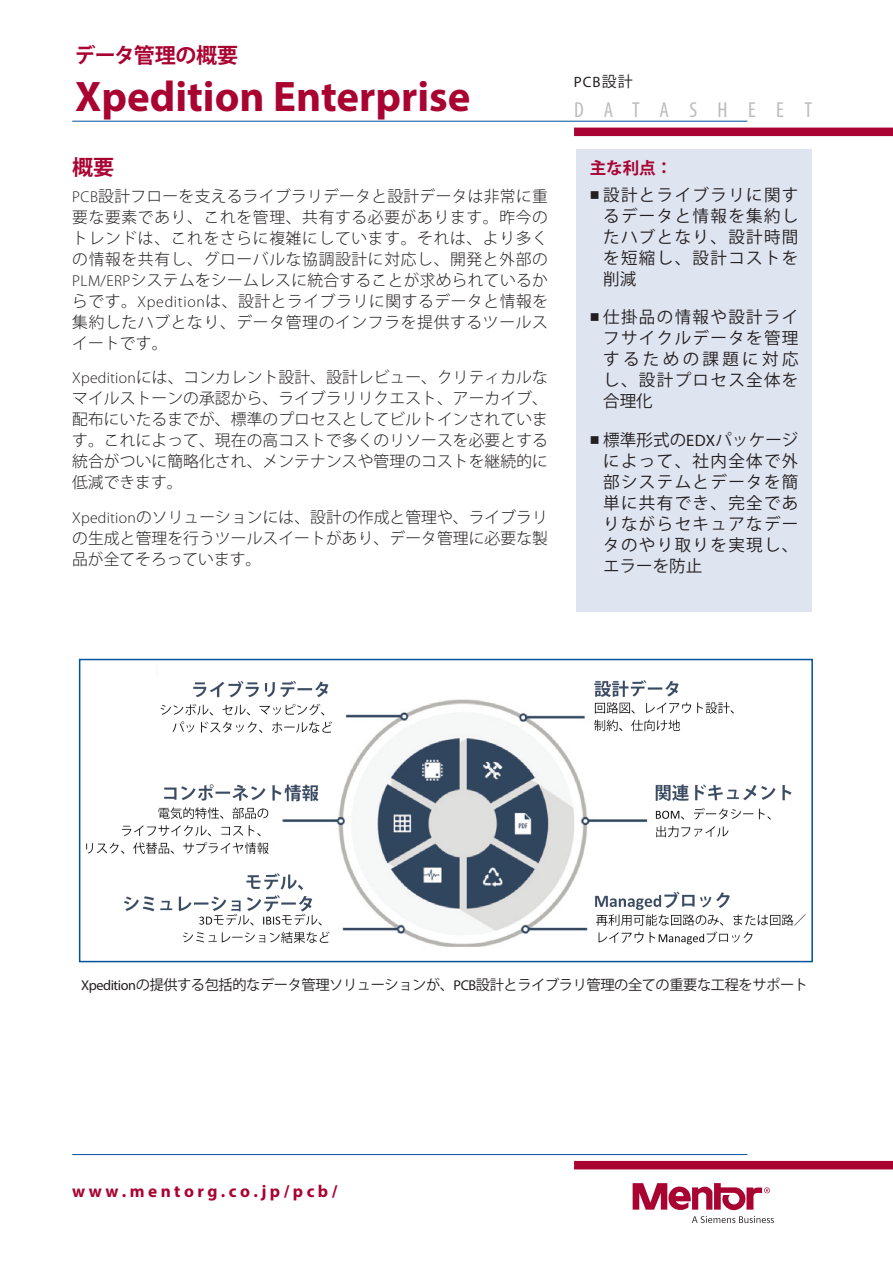
<style>
.page{position:relative;width:893px;height:1263px;background:#fff}
.page>*{position:absolute;margin:0;border:0;box-sizing:border-box;transform-origin:0 0}
.t1{font:700 42.9px "Myriad Pro";color:#a90332}
.t2{font:condensed 21.75px "Myriad Pro";letter-spacing:.94em;color:#bcbdc0}
.LEAD-in_Hed{font:700 21px "Koz Go Std";letter-spacing:-.01em;color:#a90332}
.URL{font:700 17.25px "Myriad Pro";letter-spacing:.2em;color:#a90332}
.t3{font:16.5px/21px "Koz Go Std";letter-spacing:.085em;color:#231f20;text-align:justify}
.SIDEBAR_Hed-01{font:700 16.5px "Koz Go Std";color:#a90332}
.BODY-01{font:300 15.75px/21px "Koz Go Std";letter-spacing:.005em;color:#231f20;text-align:justify}
.t4{font:15px "Myriad Pro";color:#231f20}
.CAPTION-01{font:14.25px "Koz Go Std";letter-spacing:-.03em;color:#231f20}
.s1{font-family:"Koz Go Std"}
.s2{font-family:"Myriad Pro"}
.s3{font-family:"Courier Std"}
</style>
<div class="page">
<div style="left:574px;top:128px;width:319px;height:8px;background:#a90332"></div>
<hr style="left:72px;top:121px;width:675px;height:1px;background:#01539e">
<div style="left:574px;top:1161px;width:319px;height:8px;background:#a90332"></div>
<hr style="left:72px;top:1154px;width:675px;height:1px;background:#01539e">
<svg style="left:633px;top:1183px;width:141px;height:40px"></svg>
<div style="left:576px;top:149px;width:236px;height:462px;background:#dfe4f1"></div>
<img style="left:86px;top:680px;width:720px;height:267px">
<div style="left:79px;top:659px;width:734px;height:303px;border:2px solid #01539e"></div>
<h3 class="LEAD-in_Hed" style="left:74px;top:42px;width:165px">データ管理の概要</h3>
<h1 class="t1" style="left:75px;top:68px;width:397px">Xpedition Enterprise</h1>
<p class="t4" style="left:574px;top:73px;width:61px">PCB<span class="s1">設計</span></p>
<h2 class="t2" style="left:574px;top:96px;width:240px">DATASHEET</h2>
<p class="LEAD-in_Hed" style="left:72px;top:154px;width:43px">概要</p>
<p class="BODY-01" style="left:72px;top:186px;width:477px"><span class="s2">PCB</span>設計フローを支えるライブラリデータと設計データは非常に重要な要素であり、これを管理、共有する必要があります。昨今のトレンドは、これをさらに複雑にしています。それは、より多くの情報を共有し、グローバルな協調設計に対応し、開発と外部の<span class="s2">PLM/ERP</span>システムをシームレスに統合することが求められているからです。<span class="s2">Xpedition</span>は、設計とライブラリに関するデータと情報を集約したハブとなり、データ管理のインフラを提供するツールスイートです。</p>
<p class="BODY-01" style="left:72px;top:367px;width:477px"><span class="s2">Xpedition</span>には、コンカレント設計、設計レビュー、クリティカルなマイルストーンの承認から、ライブラリリクエスト、アーカイブ、配布にいたるまでが、標準のプロセスとしてビルトインされています。これによって、現在の高コストで多くのリソースを必要とする統合がついに簡略化され、メンテナンスや管理のコストを継続的に低減できます。</p>
<p class="BODY-01" style="left:72px;top:507px;width:477px"><span class="s2">Xpedition</span>のソリューションには、設計の作成と管理や、ライブラリの生成と管理を行うツールスイートがあり、データ管理に必要な製品が全てそろっています。</p>
<p class="SIDEBAR_Hed-01" style="left:590px;top:158px;width:84px">主な利点：</p>
<p class="t3" style="left:603px;top:185px;width:197px;text-indent:-14px"><span class="s3">■</span> 設計とライブラリに関するデータと情報を集約したハブとなり、設計時間を短縮し、設計コストを削減</p>
<p class="t3" style="left:603px;top:307px;width:197px;text-indent:-14px"><span class="s3">■</span> 仕掛品の情報や設計ライフサイクルデータを管理するための課題に対応し、設計プロセス全体を合理化</p>
<p class="t3" style="left:603px;top:430px;width:197px;text-indent:-14px"><span class="s3">■</span> 標準形式の<span class="s2">EDX</span>パッケージによって、社内全体で外部システムとデータを簡単に共有でき、完全でありながらセキュアなデータのやり取りを実現し、エラーを防止</p>
<p class="CAPTION-01" style="left:81px;top:975px;width:729px"><span class="s2">Xpedition</span>の提供する包括的なデータ管理ソリューションが、<span class="s2">PCB</span>設計とライブラリ管理の全ての重要な工程をサポート</p>
<p class="URL" style="left:72px;top:1179px;width:267px">www.mentorg.co.jp/pcb/</p>
</div>
